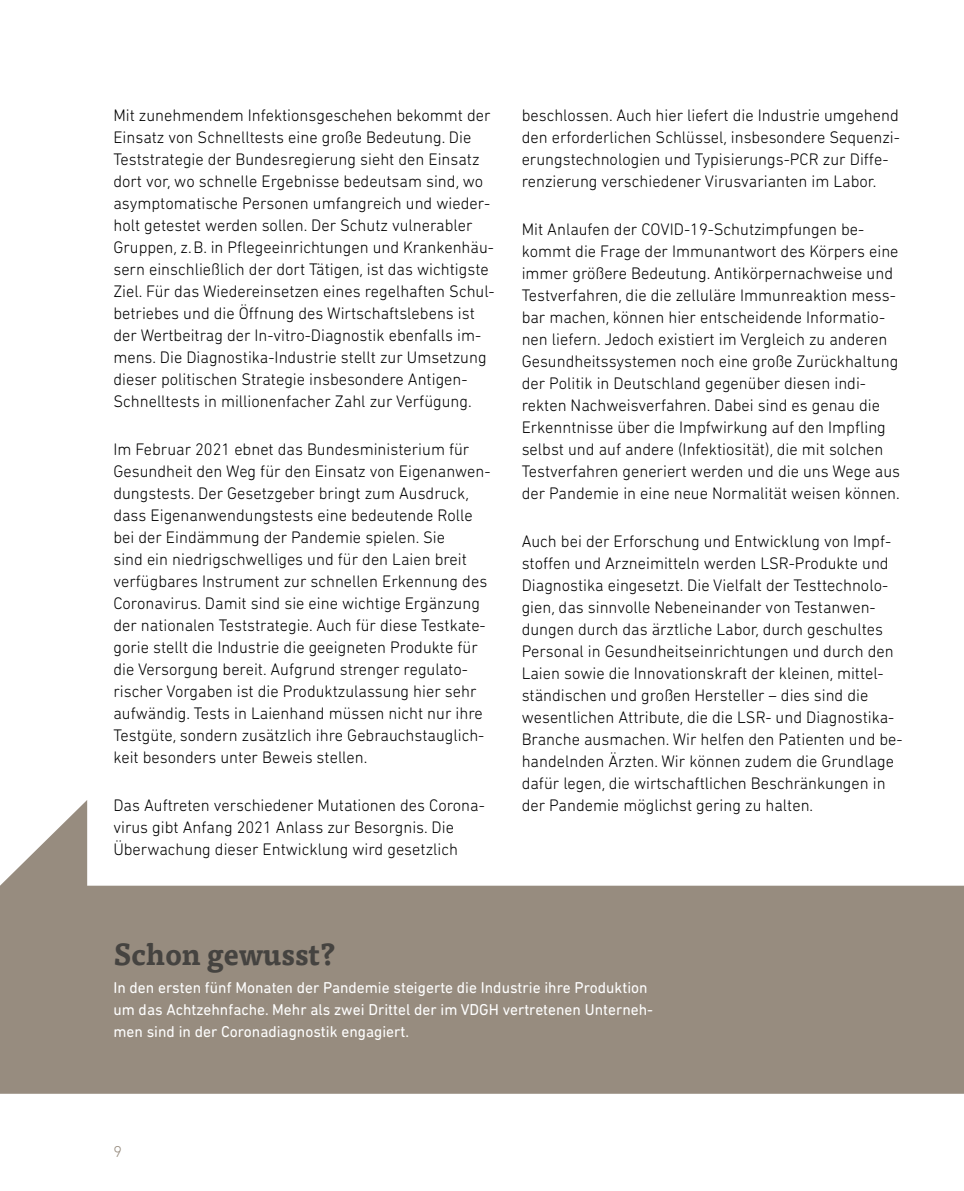
<style>
.page{position:relative;width:964px;height:1191px;background:#fff}
.page>*{position:absolute;margin:0;border:0;box-sizing:border-box;transform-origin:0 0}
.t1{font:700 30px "Tisa OT";color:#454340}
.t2{font:300 17px/22px "DIN Next Rounded LT Pro";color:#000}
.t3{font:16px/22px "DIN Next Rounded LT Pro";color:#fff}
.t4{font:300 16px "DIN Next Rounded LT Pro";color:#978c7f}
</style>
<div class="page">
<svg style="left:0;top:800px;width:964px;height:293px;fill:#978c7f"></svg>
<p class="t2" style="left:113px;top:104px;width:383px">Mit zunehmendem Infektionsgeschehen bekommt der Einsatz von Schnelltests eine große Bedeutung. Die Teststrategie der Bundesregierung sieht den Einsatz dort vor, wo schnelle Ergebnisse bedeutsam sind, wo asymptomatische Personen umfangreich und wieder&shy;holt getestet werden sollen. Der Schutz vulnerabler Gruppen, z.B. in Pflegeeinrichtungen und Krankenhäu&shy;sern einschließlich der dort Tätigen, ist das wichtigste Ziel. Für das Wiedereinsetzen eines regelhaften Schul&shy;betriebes und die Öffnung des Wirtschaftslebens ist der Wertbeitrag der In-vitro-Diagnostik ebenfalls im&shy;mens. Die Diagnostika-Industrie stellt zur Umsetzung dieser politischen Strategie insbesondere Antigen-Schnelltests in millionenfacher Zahl zur Verfügung.</p>
<p class="t2" style="left:113px;top:438px;width:379px">Im Februar 2021 ebnet das Bundesministerium für Gesundheit den Weg für den Einsatz von Eigenanwen&shy;dungstests. Der Gesetzgeber bringt zum Ausdruck, dass Eigenanwendungstests eine bedeutende Rolle bei der Eindämmung der Pandemie spielen. Sie<br>sind ein niedrigschwelliges und für den Laien breit verfügbares Instrument zur schnellen Erkennung des Coronavirus. Damit sind sie eine wichtige Ergänzung der nationalen Teststrategie. Auch für diese Testkate&shy;gorie stellt die Industrie die geeigneten Produkte für die Versorgung bereit. Aufgrund strenger regulato&shy;rischer Vorgaben ist die Produktzulassung hier sehr aufwändig. Tests in Laienhand müssen nicht nur ihre Testgüte, sondern zusätzlich ihre Gebrauchstauglich&shy;keit besonders unter Beweis stellen.</p>
<p class="t2" style="left:113px;top:794px;width:371px">Das Auftreten verschiedener Mutationen des Corona&shy;virus gibt Anfang 2021 Anlass zur Besorgnis. Die<br>Überwachung dieser Entwicklung wird gesetzlich</p>
<p class="t2" style="left:522px;top:104px;width:380px">beschlossen. Auch hier liefert die Industrie umgehend den erforderlichen Schlüssel, insbesondere Sequenzi&shy;erungstechnologien und Typisierungs-PCR zur Diffe&shy;renzierung verschiedener Virusvarianten im Labor.</p>
<p class="t2" style="left:522px;top:218px;width:380px">Mit Anlaufen der COVID-19-Schutzimpfungen be&shy;kommt die Frage der Immunantwort des Körpers eine immer größere Bedeutung. Antikörpernachweise und Testverfahren, die die zelluläre Immunreaktion mess&shy;bar machen, können hier entscheidende Informatio&shy;nen liefern. Jedoch existiert im Vergleich zu anderen Gesundheitssystemen noch eine große Zurückhaltung der Politik in Deutschland gegenüber diesen indi&shy;rekten Nachweisverfahren. Dabei sind es genau die Erkenntnisse über die Impfwirkung auf den Impfling selbst und auf andere (Infektiosität), die mit solchen Testverfahren generiert werden und die uns Wege aus der Pandemie in eine neue Normalität weisen können.</p>
<p class="t2" style="left:522px;top:530px;width:382px">Auch bei der Erforschung und Entwicklung von Impf&shy;stoffen und Arzneimitteln werden LSR-Produkte und Diagnostika eingesetzt. Die Vielfalt der Testtechnolo&shy;gien, das sinnvolle Nebeneinander von Testanwen&shy;dungen durch das ärztliche Labor, durch geschultes Personal in Gesundheitseinrichtungen und durch den Laien sowie die Innovationskraft der kleinen, mittel&shy;ständischen und großen Hersteller – dies sind die wesentlichen Attribute, die die LSR- und Diagnostika-Branche ausmachen. Wir helfen den Patienten und be&shy;handelnden Ärzten. Wir können zudem die Grundlage dafür legen, die wirtschaftlichen Beschränkungen in der Pandemie möglichst gering zu halten.</p>
<h1 class="t1" style="left:113px;top:935px;width:224px">Schon gewusst?</h1>
<p class="t3" style="left:113px;top:976px;width:541px">In den ersten fünf Monaten der Pandemie steigerte die Industrie ihre Produktion um das Achtzehnfache. Mehr als zwei Drittel der im VDGH vertretenen Unterneh&shy;men sind in der Coronadiagnostik engagiert.</p>
<p class="t4" style="left:113px;top:1142px;width:10px">9</p>
</div>
